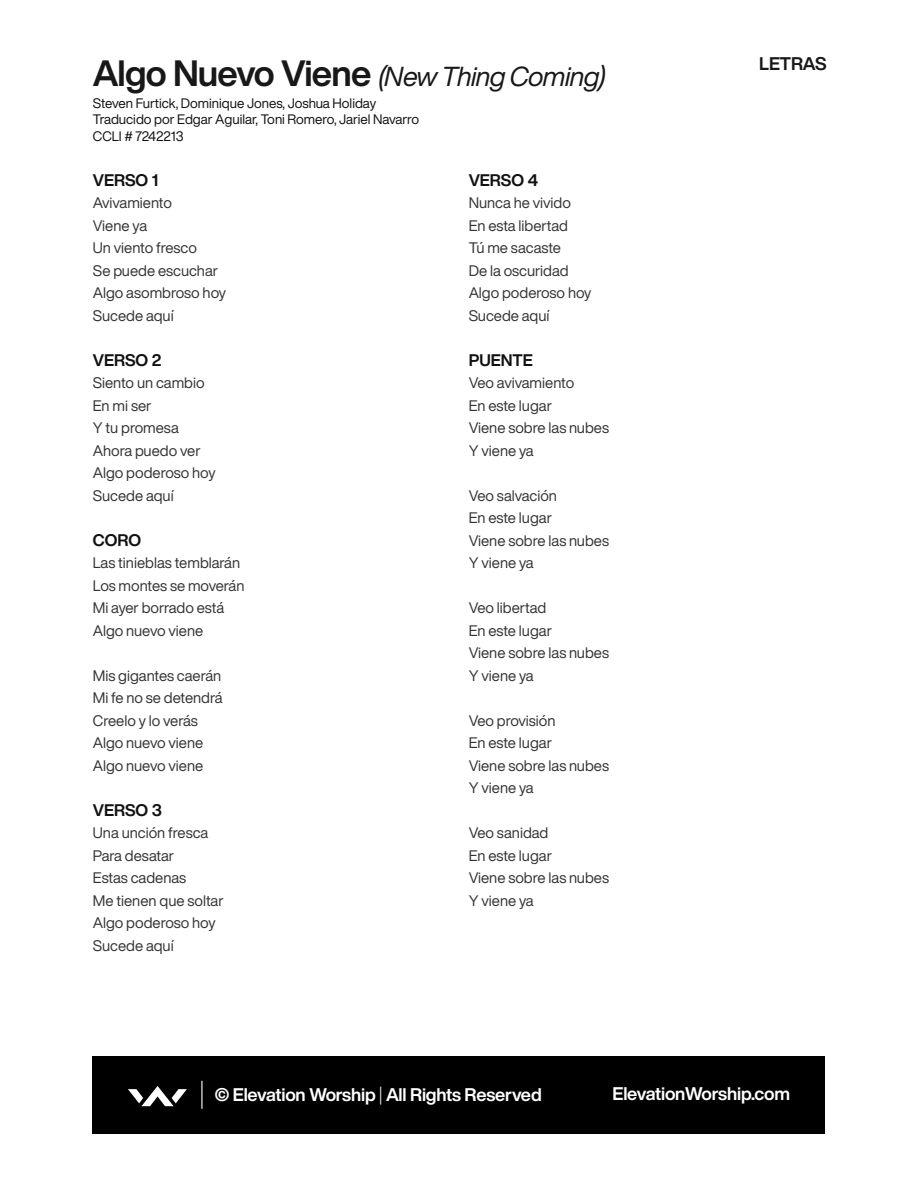
<style>
.page{position:relative;width:918px;height:1188px;background:#fff}
.page>*{position:absolute;margin:0;border:0;box-sizing:border-box;transform-origin:0 0}
.t1{font:italic 27px "Helvetica Now Display";letter-spacing:-.02em;color:#181818}
.t2{font:700 18px "Helvetica Now Display";letter-spacing:-.01em;color:#fff}
.t3{font:700 18px "Helvetica Now Display";letter-spacing:-.005em;color:#181818}
.t4{font:700 16.5px "Helvetica Now Display";color:#121111}
.t5{font:15px/22.5px "Helvetica Now Display";color:#343433}
.t6{font:13.5px/16.5px "Helvetica Now Display";color:#121111}
.s1{font-weight:700;font-style:normal;font-size:36px}
.s2{font-weight:300}
</style>
<div class="page">
<div style="left:93px;top:1056px;width:732px;height:78px;background:#000"></div>
<svg style="left:128px;top:1086px;width:59px;height:20px"></svg>
<svg style="left:201px;top:1081px;width:1px;height:28px"></svg>
<h1 class="t1" style="left:93px;top:56px;width:515px"><span class="s1">Algo Nuevo Viene</span> (New Thing Coming)</h1>
<p class="t6" style="left:93px;top:94px;width:328px">Steven Furtick, Dominique Jones, Joshua Holiday<br>Traducido por Edgar Aguilar, Toni Romero, Jariel Navarro<br>CCLI # 7242213</p>
<p class="t4" style="left:93px;top:168px;width:67px">VERSO 1</p>
<p class="t5" style="left:93px;top:192px;width:135px">Avivamiento<br>Viene ya<br>Un viento fresco<br>Se puede escuchar<br>Algo asombroso hoy<br>Sucede aquí</p>
<p class="t4" style="left:93px;top:348px;width:70px">VERSO 2</p>
<p class="t5" style="left:93px;top:372px;width:124px">Siento un cambio<br>En mi ser<br>Y tu promesa<br>Ahora puedo ver<br>Algo poderoso hoy<br>Sucede aquí</p>
<p class="t4" style="left:93px;top:528px;width:50px">CORO</p>
<p class="t5" style="left:93px;top:552px;width:153px">Las tinieblas temblarán<br>Los montes se moverán<br>Mi ayer borrado está<br>Algo nuevo viene</p>
<p class="t5" style="left:93px;top:664px;width:131px">Mis gigantes caerán<br>Mi fe no se detendrá<br>Creelo y lo verás<br>Algo nuevo viene<br>Algo nuevo viene</p>
<p class="t4" style="left:93px;top:798px;width:71px">VERSO 3</p>
<p class="t5" style="left:93px;top:822px;width:132px">Una unción fresca<br>Para desatar<br>Estas cadenas<br>Me tienen que soltar<br>Algo poderoso hoy<br>Sucede aquí</p>
<p class="t4" style="left:469px;top:168px;width:71px">VERSO 4</p>
<p class="t5" style="left:469px;top:192px;width:124px">Nunca he vivido<br>En esta libertad<br>Tú me sacaste<br>De la oscuridad<br>Algo poderoso hoy<br>Sucede aquí</p>
<p class="t4" style="left:469px;top:348px;width:66px">PUENTE</p>
<p class="t5" style="left:469px;top:372px;width:142px">Veo avivamiento<br>En este lugar<br>Viene sobre las nubes<br>Y viene ya</p>
<p class="t5" style="left:469px;top:484px;width:142px">Veo salvación<br>En este lugar<br>Viene sobre las nubes<br>Y viene ya</p>
<p class="t5" style="left:469px;top:597px;width:142px">Veo libertad<br>En este lugar<br>Viene sobre las nubes<br>Y viene ya</p>
<p class="t5" style="left:469px;top:709px;width:142px">Veo provisión<br>En este lugar<br>Viene sobre las nubes<br>Y viene ya</p>
<p class="t5" style="left:469px;top:822px;width:142px">Veo sanidad<br>En este lugar<br>Viene sobre las nubes<br>Y viene ya</p>
<p class="t3" style="left:759px;top:50px;width:69px">LETRAS</p>
<p class="t2" style="left:215px;top:1081px;width:328px">© Elevation Worship <span class="s2">|</span> All Rights Reserved</p>
<p class="t2" style="left:613px;top:1080px;width:179px">ElevationWorship.com</p>
</div>
